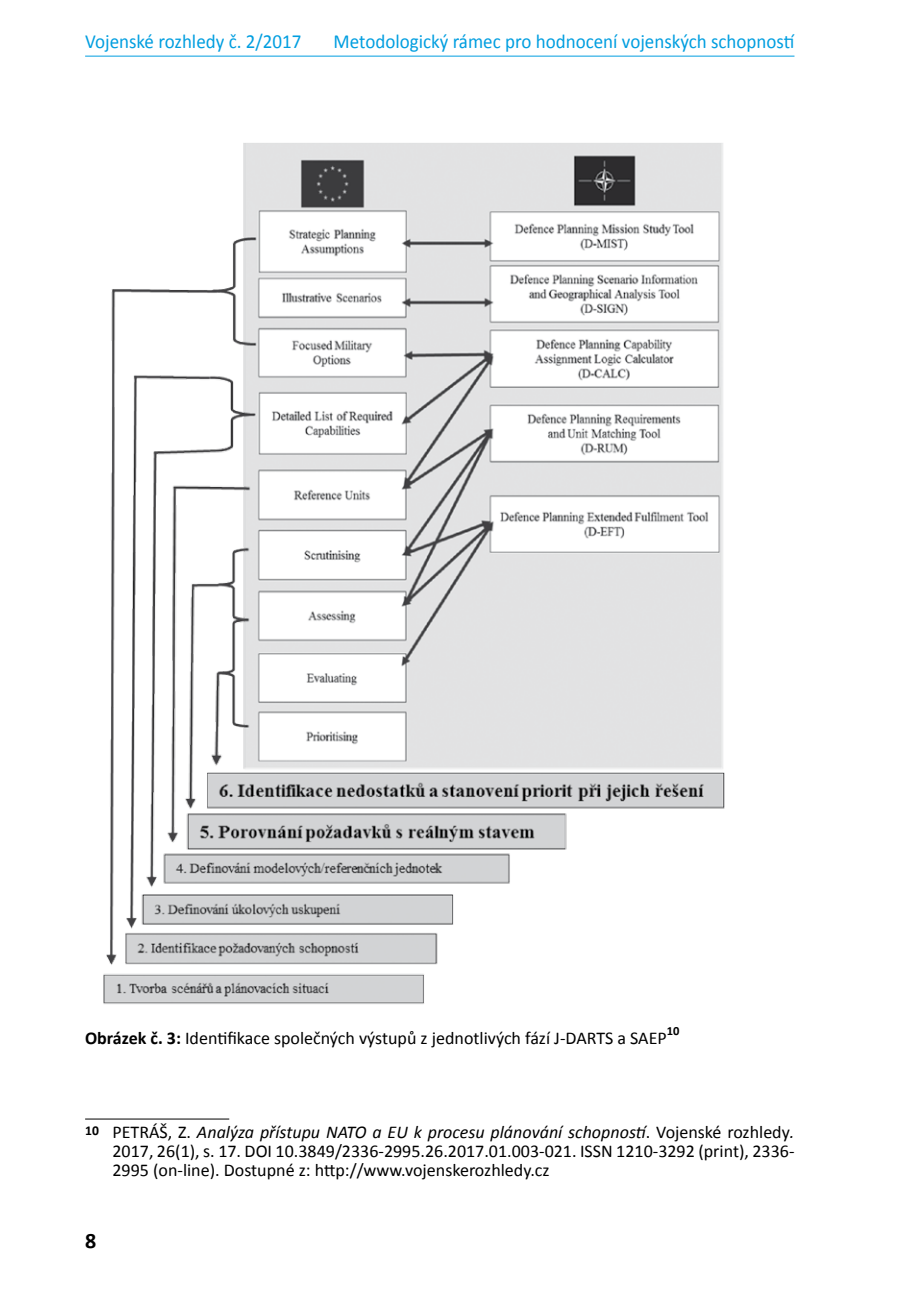
<style>
.page{position:relative;width:908px;height:1304px;background:#fff}
.page>*{position:absolute;margin:0;border:0;box-sizing:border-box;transform-origin:0 0}
.t1{font:700 22px "Calibri";color:#000}
.t2{font:20px "Calibri";color:#009ee0;scale:.95 1}
.t3{font:18px/19px "Calibri";color:#000;text-align:justify}
.t4{font:700 12.6px "Calibri";color:#000}
.s1{font-weight:700}
.s2{font-style:italic}
</style>
<div class="page">
<hr style="left:85px;top:56px;width:709px;height:1px;background:#009ee0">
<img style="left:103px;top:143px;width:622px;height:861px">
<hr style="left:85px;top:1119px;width:144px;height:1px;background:#000">
<p class="t2" style="left:85px;top:29px;width:229px">Vojenské rozhledy č. 2/2017</p>
<p class="t2" style="left:333px;top:29px;width:486px">Metodologický rámec pro hodnocení vojenských schopností</p>
<p class="t4" style="left:666px;top:1023px;width:14px">10</p>
<p class="t3" style="left:85px;top:1029px;width:583px"><span class="s1">Obrázek č. 3:</span> Identifikace společných výstupů z jednotlivých fází J-DARTS a SAEP</p>
<p class="t3" style="left:112px;top:1123px;width:683px;text-indent:-27px"><sup>10</sup> PETRÁŠ, Z. <span class="s2">Analýza přístupu NATO a EU k procesu plánování schopností</span>. Vojenské rozhledy<span class="s2">.<br></span>2017, 26(1), s. 17. DOI 10.3849/2336-2995.26.2017.01.003-021. ISSN 1210-3292 (print), 2336- 2995 (on-line). Dostupné z: http://www.vojenskerozhledy.cz</p>
<p class="t1" style="left:85px;top:1227px;width:13px">8</p>
</div>
